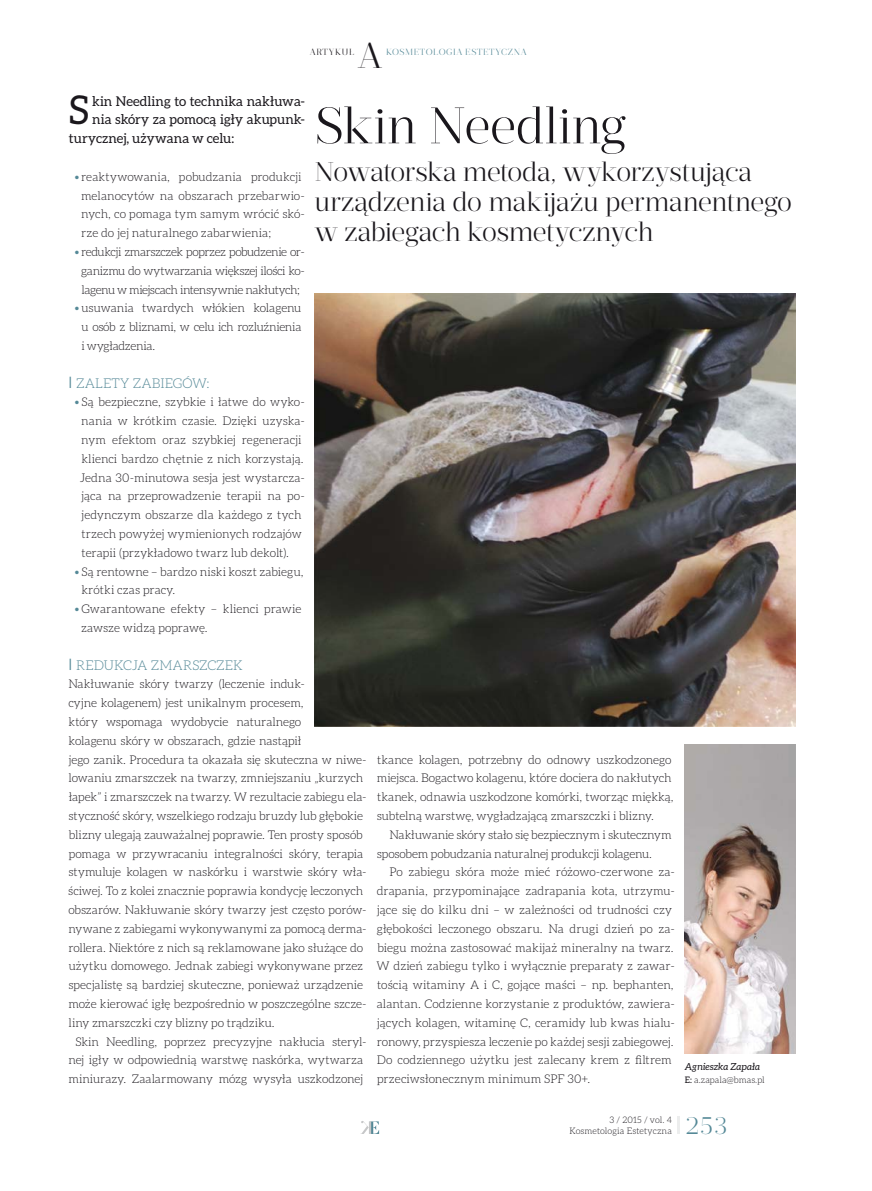
<style>
.page{position:relative;width:872px;height:1191px;background:#fff}
.page>*{position:absolute;margin:0;border:0;box-sizing:border-box;transform-origin:0 0}
.t1{font:300 51px "Prumo Display";color:#1a171c}
.t2{font:39.75px "Aleo";color:#1a171c}
.t3{font:300 36px "Prumo Display";color:#1a171c}
.t4{font:300 27px/30px "Prumo Display";letter-spacing:-.005em;color:#1a171c}
.t5{font:300 24px "Prumo Display";color:#558997}
.t6{font:13.5px "Aleo";letter-spacing:.005em;color:#1a171c}
.t7{font:300 13.5px "Aleo";letter-spacing:.005em;color:#558997}
.t8{font:300 12px/18.8px "Aleo";letter-spacing:-.005em;color:#1a171c}
.t9{font:300 12px/18.8px "Aleo";letter-spacing:-.04em;color:#1a171c;text-align:center}
.t10{font:italic 9.75px "Aleo";color:#1a171c}
.t11{font:300 9px/10.5px "Aleo";letter-spacing:.01em;color:#1a171c;text-align:right}
.t12{font:300 9px "Prumo Display";letter-spacing:.06em;color:#558997}
.t13{font:300 9px "Prumo Display";letter-spacing:.085em;color:#1a171c}
.s1{color:#558997}
.s2{font-weight:700;font-size:12px}
.s3{font-weight:400}
</style>
<div class="page">
<svg style="left:361px;top:1121px;width:18px;height:13px"></svg>
<svg style="left:677px;top:1117px;width:2px;height:17px"></svg>
<img style="left:685px;top:744px;width:110px;height:309px">
<img style="left:315px;top:293px;width:480px;height:433px">
<h3 class="t3" style="left:358px;top:34px;width:25px">A</h3>
<p class="t13" style="left:310px;top:47px;width:46px">artykuł</p>
<p class="t12" style="left:386px;top:47px;width:142px">Kosmetologia Estetyczna</p>
<h2 class="t2" style="left:69px;top:88px;width:22px">S</h2>
<p class="t6" style="left:92px;top:93px;width:214px">kin Needling to technika nakłuwa-</p>
<h1 class="t1" style="left:315px;top:96px;width:312px">Skin Needling</h1>
<h3 class="t4" style="left:315px;top:157px;width:478px">Nowatorska metoda, wykorzystująca urządzenia do makijażu permanentnego w zabiegach kosmetycznych</h3>
<p class="t6" style="left:92px;top:112px;width:214px">nia skóry za pomocą igły akupunk-</p>
<p class="t6" style="left:69px;top:131px;width:167px">turycznej, używana w celu:</p>
<p class="t8" style="left:81px;top:167px;width:225px;text-indent:-7px"><span class="s1">•</span> reaktywowania, pobudzania produkcji melanocytów na obszarach przebarwio&shy;nych, co pomaga tym samym wrócić skó&shy;rze do jej naturalnego zabarwienia;</p>
<p class="t9" style="left:74px;top:242px;width:232px"><span class="s1">•</span> redukcji zmarszczek poprzez pobudzenie or&shy;ganizmu do wytwarzania większej ilości ko&shy;lagenu w miejscach intensywnie nakłutych;</p>
<p class="t8" style="left:81px;top:299px;width:222px;text-align:justify;text-indent:-7px"><span class="s1">•</span> usuwania twardych włókien kolagenu u osób z bliznami, w celu ich rozluźnienia i wygładzenia.</p>
<p class="t7" style="left:69px;top:375px;width:142px"><span class="s2">|</span> Zalety zabiegów:</p>
<p class="t8" style="left:80px;top:393px;width:227px;text-indent:-5px"><span class="s1">•</span> Są bezpieczne, szybkie i łatwe do wyko&shy;nania w krótkim czasie. Dzięki uzyska&shy;nym efektom oraz szybkiej regeneracji klienci bardzo chętnie z nich korzystają.<br>Jedna 30-minutowa sesja jest wystarcza&shy;jąca na przeprowadzenie terapii na po&shy;jedynczym obszarze dla każdego z tych trzech powyżej wymienionych rodzajów terapii (przykładowo twarz lub dekolt).</p>
<p class="t8" style="left:81px;top:562px;width:224px;text-indent:-7px"><span class="s1">•</span> Są rentowne – bardzo niski koszt zabiegu, krótki czas pracy.</p>
<p class="t8" style="left:81px;top:599px;width:222px;text-indent:-7px"><span class="s1">•</span> Gwarantowane efekty – klienci prawie zawsze widzą poprawę.</p>
<p class="t7" style="left:69px;top:657px;width:175px"><span class="s2">|</span> Redukcja zmarszczek</p>
<p class="t8" style="left:68px;top:675px;width:238px">Nakłuwanie skóry twarzy (leczenie induk-</p>
<p class="t8" style="left:68px;top:693px;width:237px">cyjne kolagenem) jest unikalnym procesem,</p>
<p class="t8" style="left:69px;top:712px;width:234px">który wspomaga wydobycie naturalnego</p>
<p class="t8" style="left:69px;top:731px;width:234px">kolagenu skóry w obszarach, gdzie nastąpił</p>
<p class="t8" style="left:69px;top:750px;width:299px">jego zanik. Procedura ta okazała się skuteczna w niwe-</p>
<p class="t8" style="left:69px;top:768px;width:296px">lowaniu zmarszczek na twarzy, zmniejszaniu „kurzych</p>
<p class="t8" style="left:69px;top:787px;width:299px">łapek” i zmarszczek na twarzy. W rezultacie zabiegu ela-</p>
<p class="t8" style="left:68px;top:806px;width:296px">styczność skóry, wszelkiego rodzaju bruzdy lub głębokie</p>
<p class="t8" style="left:69px;top:825px;width:295px">blizny ulegają zauważalnej poprawie. Ten prosty sposób</p>
<p class="t8" style="left:69px;top:844px;width:296px">pomaga w przywracaniu integralności skóry, terapia</p>
<p class="t8" style="left:68px;top:862px;width:300px">stymuluje kolagen w naskórku i warstwie skóry wła-</p>
<p class="t8" style="left:68px;top:881px;width:296px">ściwej. To z kolei znacznie poprawia kondycję leczonych</p>
<p class="t8" style="left:68px;top:900px;width:300px">obszarów. Nakłuwanie skóry twarzy jest często porów-</p>
<p class="t8" style="left:68px;top:919px;width:300px">nywane z zabiegami wykonywanymi za pomocą derma-</p>
<p class="t8" style="left:68px;top:938px;width:296px">rollera. Niektóre z nich są reklamowane jako służące do</p>
<p class="t8" style="left:69px;top:956px;width:296px">użytku domowego. Jednak zabiegi wykonywane przez</p>
<p class="t8" style="left:68px;top:975px;width:296px">specjalistę są bardziej skuteczne, ponieważ urządzenie</p>
<p class="t8" style="left:68px;top:994px;width:300px">może kierować igłę bezpośrednio w poszczególne szcze-</p>
<p class="t8" style="left:69px;top:1013px;width:207px">liny zmarszczki czy blizny po trądziku.</p>
<p class="t8" style="left:75px;top:1032px;width:293px">Skin Needling, poprzez precyzyjne nakłucia steryl-</p>
<p class="t8" style="left:68px;top:1050px;width:296px">nej igły w odpowiednią warstwę naskórka, wytwarza</p>
<p class="t8" style="left:68px;top:1069px;width:296px">miniurazy. Zaalarmowany mózg wysyła uszkodzonej</p>
<p class="t8" style="left:377px;top:750px;width:298px">tkance kolagen, potrzebny do odnowy uszkodzonego miejsca. Bogactwo kolagenu, które dociera do nakłutych tkanek, odnawia uszkodzone komórki, tworząc miękką, subtelną warstwę, wygładzającą zmarszczki i blizny.</p>
<p class="t8" style="left:377px;top:825px;width:296px;text-indent:13px">Nakłuwanie skóry stało się bezpiecznym i skutecznym sposobem pobudzania naturalnej produkcji kolagenu.</p>
<p class="t8" style="left:376px;top:862px;width:300px;text-indent:13px">Po zabiegu skóra może mieć różowo-czerwone za&shy;drapania, przypominające zadrapania kota, utrzymu&shy;jące się do kilku dni – w zależności od trudności czy głębokości leczonego obszaru. Na drugi dzień po za&shy;biegu można zastosować makijaż mineralny na twarz.<br>W dzień zabiegu tylko i wyłącznie preparaty z zawar&shy;tością witaminy A i C, gojące maści – np. bephanten, alantan. Codzienne korzystanie z produktów, zawiera&shy;jących kolagen, witaminę C, ceramidy lub kwas hialu&shy;ronowy, przyspiesza leczenie po każdej sesji zabiegowej.<br>Do codziennego użytku jest zalecany krem z filtrem przeciwsłonecznym minimum SPF 30+.</p>
<p class="t10" style="left:685px;top:1060px;width:77px">Agnieszka Zapała</p>
<p class="t11" style="left:685px;top:1074px;width:81px"><span class="s3">E:</span> a.zapala@bmas.pl</p>
<p class="t11" style="left:569px;top:1114px;width:104px">3 / 2015 / vol. 4<br>Kosmetologia Estetyczna</p>
<h3 class="t5" style="left:685px;top:1111px;width:45px">253</h3>
</div>
